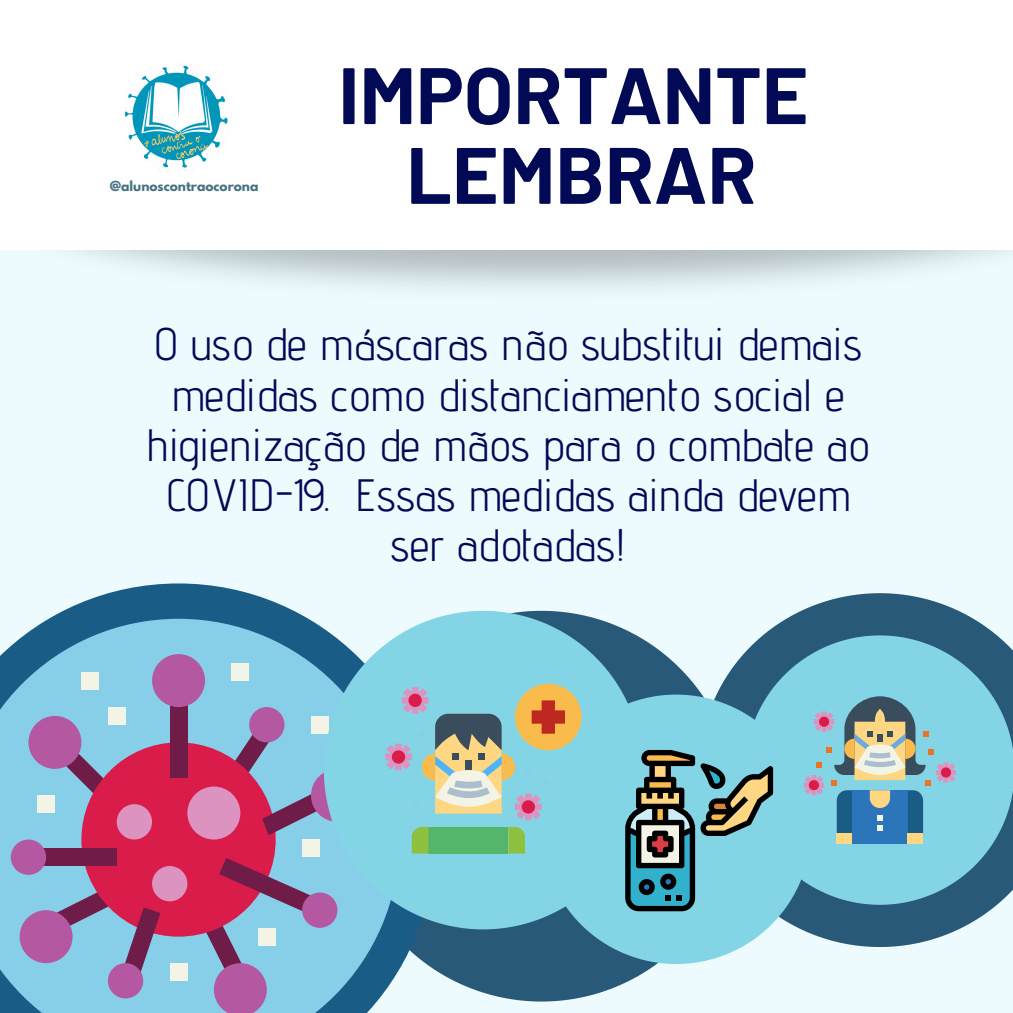
<style>
.page{position:relative;width:1013px;height:1013px;background:#fff}
.page>*{position:absolute;margin:0;border:0;box-sizing:border-box;transform-origin:0 0}
.t1{font:700 79.75px/79.8px "Barlow";color:#020a56;text-align:center}
.t2{font:45.25px/50.2px "Advent Pro";color:#020a56;text-align:center}
.t3{font:700 12.25px "League Spartan";color:#467384}
</style>
<div class="page">
<div style="left:0;top:0;width:1012px;height:1012px;background:#edfbff"></div>
<div style="left:0;top:0;width:1012px;height:250px;background:#fff"></div>
<img style="left:53px;top:65px;width:315px;height:227px">
<svg style="left:737px;top:593px;width:261px;height:354px;fill:#285979"></svg>
<svg style="left:745px;top:635px;width:267px;height:269px;background:#6ab2c7"></svg>
<svg style="left:434px;top:638px;width:303px;height:363px;fill:#285979"></svg>
<svg style="left:50px;top:583px;width:384px;height:387px"></svg>
<svg style="left:0;top:618px;width:399px;height:394px;background:#78bdd9"></svg>
<svg style="left:233px;top:729px;width:40px;height:52px;background:#7e8eaf"></svg>
<svg style="left:62px;top:747px;width:50px;height:52px;background:#7f96b6"></svg>
<svg style="left:52px;top:883px;width:63px;height:46px;background:#7f93b3"></svg>
<div style="left:249px;top:707px;width:35px;height:35px;background:#b459a1;border-radius:50%"></div>
<div style="left:20px;top:910px;width:53px;height:53px;background:#b459a1;border-radius:50%"></div>
<div style="left:28px;top:716px;width:53px;height:53px;background:#b459a1;border-radius:50%"></div>
<div style="left:81px;top:742px;width:195px;height:194px;background:#da1c4b;border-radius:50%"></div>
<div style="left:170px;top:698px;width:17px;height:79px;background:#6f1d48"></div>
<div style="left:40px;top:848px;width:77px;height:18px;background:#6f1d48"></div>
<svg style="left:123px;top:907px;width:37px;height:73px"></svg>
<svg style="left:202px;top:858px;width:116px;height:154px"></svg>
<svg style="left:262px;top:790px;width:61px;height:45px;background:#857b9e"></svg>
<div style="left:117px;top:804px;width:35px;height:35px;background:#dc93bf;border-radius:50%"></div>
<div style="left:187px;top:786px;width:53px;height:53px;background:#dc93bf;border-radius:50%"></div>
<div style="left:152px;top:866px;width:35px;height:35px;background:#dc93bf;border-radius:50%"></div>
<div style="left:37px;top:795px;width:18px;height:18px;background:#f4f4e6"></div>
<div style="left:108px;top:707px;width:18px;height:17px;background:#f4f4e6"></div>
<div style="left:231px;top:663px;width:18px;height:17px;background:#f4f4e6"></div>
<div style="left:302px;top:839px;width:18px;height:18px;background:#f4f4e6"></div>
<div style="left:258px;top:927px;width:18px;height:18px;background:#f4f4e6"></div>
<div style="left:170px;top:963px;width:17px;height:17px;background:#f4f4e6"></div>
<div style="left:311px;top:716px;width:17px;height:17px;background:#f4f4e6"></div>
<div style="left:81px;top:671px;width:18px;height:18px;background:#f4f4e6"></div>
<div style="left:108px;top:963px;width:35px;height:35px;background:#b459a1;border-radius:50%"></div>
<div style="left:302px;top:892px;width:35px;height:35px;background:#b459a1;border-radius:50%"></div>
<div style="left:311px;top:769px;width:53px;height:52px;background:#b459a1;border-radius:50%"></div>
<div style="left:11px;top:839px;width:35px;height:35px;background:#b459a1;border-radius:50%"></div>
<div style="left:152px;top:654px;width:53px;height:53px;background:#b459a1;border-radius:50%"></div>
<svg style="left:324px;top:611px;width:318px;height:318px;background:#80c7da"></svg>
<svg style="left:541px;top:694px;width:270px;height:270px;background:#7fc8da"></svg>
<svg style="left:625px;top:750px;width:148px;height:161px;background:#659497"></svg>
<div style="left:852px;top:790px;width:55px;height:53px;background:#2d75bb"></div>
<div style="left:907px;top:833px;width:16px;height:10px;background:#ffd782"></div>
<div style="left:836px;top:833px;width:16px;height:10px;background:#ffd782"></div>
<svg style="left:803px;top:696px;width:153px;height:137px;background:#84b1bb"></svg>
<div style="left:515px;top:683px;width:66px;height:67px;background:#f9bb4b;border-radius:50%"></div>
<div style="left:428px;top:826px;width:80px;height:27px;background:#55b56a"></div>
<svg style="left:508px;top:826px;width:17px;height:27px"></svg>
<svg style="left:412px;top:826px;width:16px;height:27px"></svg>
<svg style="left:385px;top:687px;width:180px;height:133px;background:#a4bcb4"></svg>
<p class="t3" style="left:110px;top:179px;width:150px">@alunoscontraocorona</p>
<h1 class="t1" style="left:338px;top:52px;width:471px">IMPORTANTE<br>LEMBRAR</h1>
<p class="t2" style="left:146px;top:319px;width:724px">O uso de máscaras não substitui demais medidas como distanciamento social e higienização de mãos para o combate ao<br>COVID-19. Essas medidas ainda devem ser adotadas!</p>
</div>
